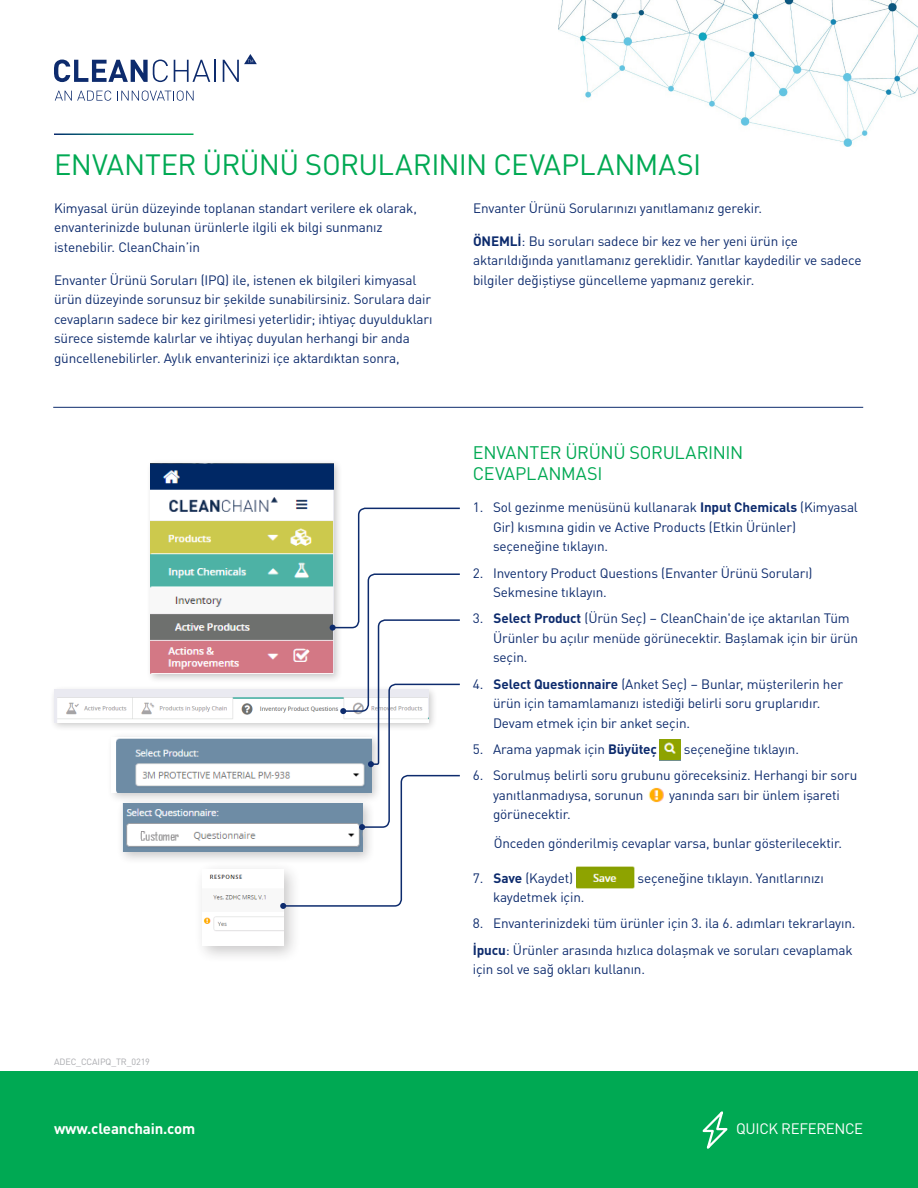
<style>
.page{position:relative;width:918px;height:1188px;background:#fff}
.page>*{position:absolute;margin:0;border:0;box-sizing:border-box;transform-origin:0 0}
.Body{font:28.95px "DIN Pro";letter-spacing:-.02em;color:#00a953}
.Body-2{font:18px/21px "DIN Pro";letter-spacing:-.02em;color:#00a953}
.Body-3{font:700 15px "DIN Pro";letter-spacing:-.01em;color:#fff}
.Body-4{font:15px "DIN Pro";letter-spacing:-.025em;color:#fff}
.Body-5{font:13.5px/19.5px "DIN Pro";letter-spacing:-.01em;color:#0d2b6d}
.Body-6{font:9px "DIN Pro";letter-spacing:-.01em;color:#a8a9ad}
.s1{font-weight:700}
</style>
<div class="page">
<div style="left:0;top:1072px;width:918px;height:116px;background:#00a953"></div>
<svg style="left:55px;top:91px;width:56px;height:10px"></svg>
<svg style="left:121px;top:91px;width:73px;height:10px"></svg>
<svg style="left:54px;top:60px;width:114px;height:22px"></svg>
<svg style="left:174px;top:60px;width:36px;height:22px"></svg>
<hr style="left:214px;top:60px;width:2px;height:22px;background:#0d2b6d">
<svg style="left:223px;top:54px;width:34px;height:28px"></svg>
<hr style="left:53px;top:407px;width:810px;height:1px;background:#0d2b6d">
<div style="left:146px;top:459px;width:197px;height:225px;background:#231f20;opacity:.25"></div>
<img style="left:151px;top:463px;width:182px;height:211px">
<div style="left:50px;top:685px;width:388px;height:47px;background:#231f20;opacity:.25"></div>
<img style="left:55px;top:690px;width:225px;height:32px">
<div style="left:106px;top:732px;width:277px;height:73px;background:#231f20;opacity:.25"></div>
<img style="left:112px;top:737px;width:168px;height:56px">
<div style="left:116px;top:798px;width:259px;height:67px;background:#231f20;opacity:.25"></div>
<img style="left:122px;top:804px;width:158px;height:48px">
<div style="left:195px;top:861px;width:106px;height:103px;background:#231f20;opacity:.25"></div>
<img style="left:203px;top:869px;width:80px;height:77px">
<svg style="left:702px;top:1111px;width:26px;height:38px"></svg>
<img style="left:558px;top:0;width:360px;height:146px">
<svg style="left:280px;top:507px;width:180px;height:402px"></svg>
<img style="left:659px;top:739px;width:22px;height:21px">
<img style="left:576px;top:867px;width:58px;height:21px">
<img style="left:648px;top:787px;width:16px;height:16px">
<p class="Body" style="left:54px;top:143px;width:649px">ENVANTER ÜRÜNÜ SORULARININ CEVAPLANMASI</p>
<p class="Body-5" style="left:54px;top:197px;width:364px">Kimyasal ürün düzeyinde toplanan standart verilere ek olarak, envanterinizde bulunan ürünlerle ilgili ek bilgi sunmanız istenebilir. CleanChain’in</p>
<p class="Body-5" style="left:54px;top:269px;width:380px">Envanter Ürünü Soruları (IPQ) ile, istenen ek bilgileri kimyasal ürün düzeyinde sorunsuz bir şekilde sunabilirsiniz. Sorulara dair cevapların sadece bir kez girilmesi yeterlidir; ihtiyaç duyuldukları sürece sistemde kalırlar ve ihtiyaç duyulan herhangi bir anda güncellenebilirler. Aylık envanterinizi içe aktardıktan sonra,</p>
<p class="Body-6" style="left:54px;top:1055px;width:98px">ADEC_CCAIPQ_TR_0219</p>
<p class="Body-5" style="left:473px;top:197px;width:291px">Envanter Ürünü Sorularınızı yanıtlamanız gerekir.</p>
<p class="Body-5" style="left:473px;top:230px;width:390px"><span class="s1">ÖNEMLİ</span>: Bu soruları sadece bir kez ve her yeni ürün içe aktarıldığında yanıtlamanız gereklidir. Yanıtlar kaydedilir ve sadece bilgiler değiştiyse güncelleme yapmanız gerekir.</p>
<p class="Body-2" style="left:473px;top:441px;width:272px">ENVANTER ÜRÜNÜ SORULARININ<br>CEVAPLANMASI</p>
<p class="Body-5" style="left:493px;top:497px;width:366px;text-indent:-20px">1. Sol gezinme menüsünü kullanarak <span class="s1">Input Chemicals</span> (Kimyasal<br>Gir) kısmına gidin ve Active Products (Etkin Ürünler) seçeneğine tıklayın.</p>
<p class="Body-5" style="left:493px;top:562px;width:321px;text-indent:-20px">2. Inventory Product Questions (Envanter Ürünü Soruları)<br>Sekmesine tıklayın.</p>
<p class="Body-5" style="left:493px;top:608px;width:367px;text-indent:-20px">3. <span class="s1">Select Product</span> (Ürün Seç) – CleanChain'de içe aktarılan Tüm<br>Ürünler bu açılır menüde görünecektir. Başlamak için bir ürün seçin.</p>
<p class="Body-5" style="left:493px;top:673px;width:352px;text-indent:-20px">4. <span class="s1">Select Questionnaire</span> (Anket Seç) – Bunlar, müşterilerin her ürün için tamamlamanızı istediği belirli soru gruplarıdır.<br>Devam etmek için bir anket seçin.</p>
<p class="Body-5" style="left:473px;top:738px;width:186px">5. Arama yapmak için <span class="s1">Büyüteç</span></p>
<p class="Body-5" style="left:684px;top:738px;width:117px">seçeneğine tıklayın.</p>
<p class="Body-5" style="left:493px;top:765px;width:366px;text-indent:-20px">6. Sorulmuş belirli soru grubunu göreceksiniz. Herhangi bir soru yanıtlanmadıysa, sorunun</p>
<p class="Body-5" style="left:669px;top:784px;width:172px">yanında sarı bir ünlem işareti</p>
<p class="Body-5" style="left:493px;top:804px;width:79px">görünecektir.</p>
<p class="Body-5" style="left:494px;top:833px;width:350px">Önceden gönderilmiş cevaplar varsa, bunlar gösterilecektir.</p>
<p class="Body-5" style="left:473px;top:867px;width:102px">7. <span class="s1">Save</span> (Kaydet)</p>
<p class="Body-5" style="left:638px;top:867px;width:188px">seçeneğine tıklayın. Yanıtlarınızı</p>
<p class="Body-5" style="left:493px;top:887px;width:93px">kaydetmek için.</p>
<p class="Body-5" style="left:473px;top:913px;width:384px">8. Envanterinizdeki tüm ürünler için 3. ila 6. adımları tekrarlayın.</p>
<p class="Body-5" style="left:473px;top:939px;width:382px"><span class="s1">İpucu</span>: Ürünler arasında hızlıca dolaşmak ve soruları cevaplamak için sol ve sağ okları kullanın.</p>
<p class="Body-3" style="left:54px;top:1117px;width:143px">www.cleanchain.com</p>
<p class="Body-4" style="left:736px;top:1117px;width:128px">QUICK REFERENCE</p>
</div>
